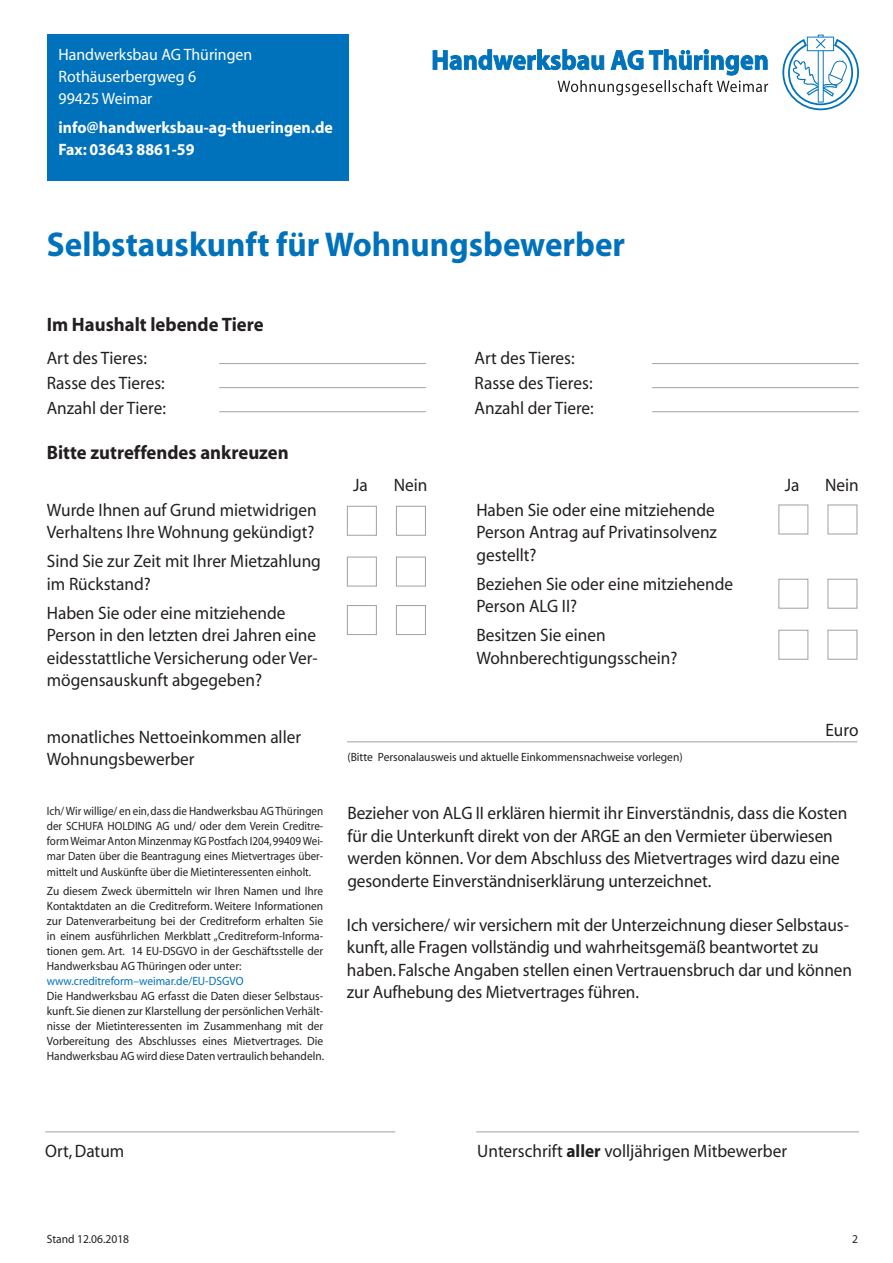
<style>
.page{position:relative;width:893px;height:1263px;background:#fff}
.page>*{position:absolute;margin:0;border:0;box-sizing:border-box;transform-origin:0 0}
.t1{font:700 34.5px "Myriad";color:#0072bc;scale:.96 1}
.t2{font:700 19.5px "Myriad";color:#231f20;scale:.96 1}
.t3{font:18px/22.5px "Myriad";color:#231f20;scale:.96 1}
.t4{font:16.5px "Myriad";color:#fff;scale:.96 1}
.t5{font:700 16.5px "Myriad";color:#fff;scale:.96 1}
.t6{font:12px/15px "Myriad";color:#231f20;text-align:justify;scale:.95 1}
.t7{font:12px/15px "Myriad";color:#231f20;text-align:justify;scale:.92 1}
.t8{font:12px "Myriad";color:#231f20;scale:.96 1}
.t9{font:12px "Myriad";color:#0072bc;scale:.95 1}
.s1{font-weight:700}
</style>
<div class="page">
<div style="left:47px;top:34px;width:302px;height:147px;background:#0072bc"></div>
<svg style="left:782px;top:35px;width:77px;height:76px"></svg>
<svg style="left:433px;top:49px;width:335px;height:46px"></svg>
<hr style="left:45px;top:1131px;width:350px;height:1px;background:#a0a1a5">
<hr style="left:476px;top:1131px;width:383px;height:1px;background:#a0a1a5">
<div style="left:396px;top:506px;width:30px;height:30px;border:1px solid #a0a1a5"></div>
<div style="left:828px;top:505px;width:29px;height:29px;border:1px solid #a0a1a5"></div>
<div style="left:396px;top:557px;width:30px;height:29px;border:1px solid #a0a1a5"></div>
<div style="left:828px;top:579px;width:29px;height:30px;border:1px solid #a0a1a5"></div>
<div style="left:396px;top:605px;width:30px;height:30px;border:1px solid #a0a1a5"></div>
<div style="left:828px;top:630px;width:29px;height:30px;border:1px solid #a0a1a5"></div>
<div style="left:347px;top:506px;width:30px;height:30px;border:1px solid #a0a1a5"></div>
<div style="left:778px;top:505px;width:30px;height:29px;border:1px solid #a0a1a5"></div>
<div style="left:347px;top:557px;width:30px;height:29px;border:1px solid #a0a1a5"></div>
<div style="left:778px;top:579px;width:30px;height:30px;border:1px solid #a0a1a5"></div>
<div style="left:347px;top:605px;width:30px;height:30px;border:1px solid #a0a1a5"></div>
<div style="left:778px;top:630px;width:30px;height:30px;border:1px solid #a0a1a5"></div>
<hr style="left:347px;top:741px;width:510px;height:1px;background:#a0a1a5">
<hr style="left:219px;top:363px;width:207px;height:1px;background:#a0a1a5">
<hr style="left:652px;top:363px;width:207px;height:1px;background:#a0a1a5">
<hr style="left:219px;top:387px;width:207px;height:1px;background:#a0a1a5">
<hr style="left:652px;top:387px;width:207px;height:1px;background:#a0a1a5">
<hr style="left:219px;top:411px;width:207px;height:1px;background:#a0a1a5">
<hr style="left:652px;top:411px;width:207px;height:1px;background:#a0a1a5">
<p class="t4" style="left:59px;top:46px;width:203px">Handwerksbau AG Thüringen</p>
<p class="t4" style="left:59px;top:68px;width:145px">Rothäuserbergweg 6</p>
<p class="t4" style="left:59px;top:90px;width:99px">99425 Weimar</p>
<p class="t5" style="left:59px;top:119px;width:287px">info@handwerksbau-ag-thueringen.de</p>
<p class="t5" style="left:59px;top:141px;width:143px">Fax: 03643 8861-59</p>
<p class="t1" style="left:47px;top:226px;width:604px">Selbstauskunft für Wohnungsbewerber</p>
<p class="t2" style="left:47px;top:315px;width:227px">Im Haushalt lebende Tiere</p>
<p class="t3" style="left:47px;top:348px;width:106px">Art des Tieres:</p>
<p class="t3" style="left:47px;top:372px;width:124px">Rasse des Tieres:</p>
<p class="t3" style="left:47px;top:397px;width:126px">Anzahl der Tiere:</p>
<p class="t2" style="left:47px;top:442px;width:254px">Bitte zutreffendes ankreuzen</p>
<p class="t3" style="left:47px;top:499px;width:283px">Wurde Ihnen auf Grund mietwidrigen<br>Verhaltens Ihre Wohnung gekündigt?</p>
<p class="t3" style="left:47px;top:551px;width:287px">Sind Sie zur Zeit mit Ihrer Mietzahlung im Rückstand?</p>
<p class="t3" style="left:47px;top:602px;width:284px">Haben Sie oder eine mitziehende Person in den letzten drei Jahren eine eidesstattliche Versicherung oder Ver&shy;mögensauskunft abgegeben?</p>
<p class="t3" style="left:475px;top:348px;width:106px">Art des Tieres:</p>
<p class="t3" style="left:475px;top:372px;width:124px">Rasse des Tieres:</p>
<p class="t3" style="left:475px;top:397px;width:126px">Anzahl der Tiere:</p>
<p class="t3" style="left:353px;top:475px;width:17px">Ja</p>
<p class="t3" style="left:394px;top:475px;width:37px">Nein</p>
<p class="t3" style="left:785px;top:475px;width:17px">Ja</p>
<p class="t3" style="left:825px;top:475px;width:37px">Nein</p>
<p class="t3" style="left:476px;top:499px;width:252px;text-align:justify">Haben Sie oder eine mitziehende Person Antrag auf Privatinsolvenz gestellt?</p>
<p class="t3" style="left:476px;top:573px;width:269px">Beziehen Sie oder eine mitziehende<br>Person ALG II?</p>
<p class="t3" style="left:476px;top:625px;width:136px">Besitzen Sie einen</p>
<p class="t3" style="left:476px;top:647px;width:211px">Wohnberechtigungsschein?</p>
<p class="t3" style="left:47px;top:726px;width:266px">monatliches Nettoeinkommen aller<br>Wohnungsbewerber</p>
<p class="t3" style="left:826px;top:719px;width:36px">Euro</p>
<p class="t8" style="left:347px;top:751px;width:351px">(Bitte Personalausweis und aktuelle Einkommensnachweise vorlegen)</p>
<p class="t7" style="left:47px;top:804px;width:302px">Ich/ Wir willige/ en ein, dass die Handwerksbau AG Thüringen der SCHUFA HOLDING AG und/ oder dem Verein Creditre&shy;form Weimar Anton Minzenmay KG Postfach I204, 99409 Wei&shy;mar Daten über die Beantragung eines Mietvertrages über&shy;mittelt und Auskünfte über die Mietinteressenten einholt.</p>
<p class="t6" style="left:47px;top:884px;width:292px">Zu diesem Zweck übermitteln wir Ihren Namen und Ihre Kontaktdaten an die Creditreform. Weitere Informationen zur Datenverarbeitung bei der Creditreform erhalten Sie in einem ausführlichen Merkblatt „Creditreform-Informa&shy;tionen gem. Art. 14 EU-DSGVO in der Geschäftsstelle der Handwerksbau AG Thüringen oder unter:</p>
<p class="t9" style="left:47px;top:975px;width:209px">www.creditreform–weimar.de/EU-DSGVO</p>
<p class="t6" style="left:47px;top:989px;width:293px">Die Handwerksbau AG erfasst die Daten dieser Selbstaus&shy;kunft. Sie dienen zur Klarstellung der persönlichen Verhält&shy;nisse der Mietinteressenten im Zusammenhang mit der Vorbereitung des Abschlusses eines Mietvertrages. Die Handwerksbau AG wird diese Daten vertraulich behandeln.</p>
<p class="t3" style="left:347px;top:803px;width:522px">Bezieher von ALG II erklären hiermit ihr Einverständnis, dass die Kosten für die Unterkunft direkt von der ARGE an den Vermieter überwiesen werden können. Vor dem Abschluss des Mietvertrages wird dazu eine gesonderte Einverständniserklärung unterzeichnet.</p>
<p class="t3" style="left:347px;top:914px;width:528px">Ich versichere/ wir versichern mit der Unterzeichnung dieser Selbstaus&shy;kunft, alle Fragen vollständig und wahrheitsgemäß beantwortet zu haben. Falsche Angaben stellen einen Vertrauensbruch dar und können zur Aufhebung des Mietvertrages führen.</p>
<p class="t3" style="left:45px;top:1141px;width:84px">Ort, Datum</p>
<p class="t3" style="left:477px;top:1141px;width:324px">Unterschrift <span class="s1">aller</span> volljährigen Mitbewerber</p>
<p class="t8" style="left:47px;top:1232px;width:87px">Stand 12.06.2018</p>
<p class="t8" style="left:852px;top:1233px;width:8px">2</p>
</div>
